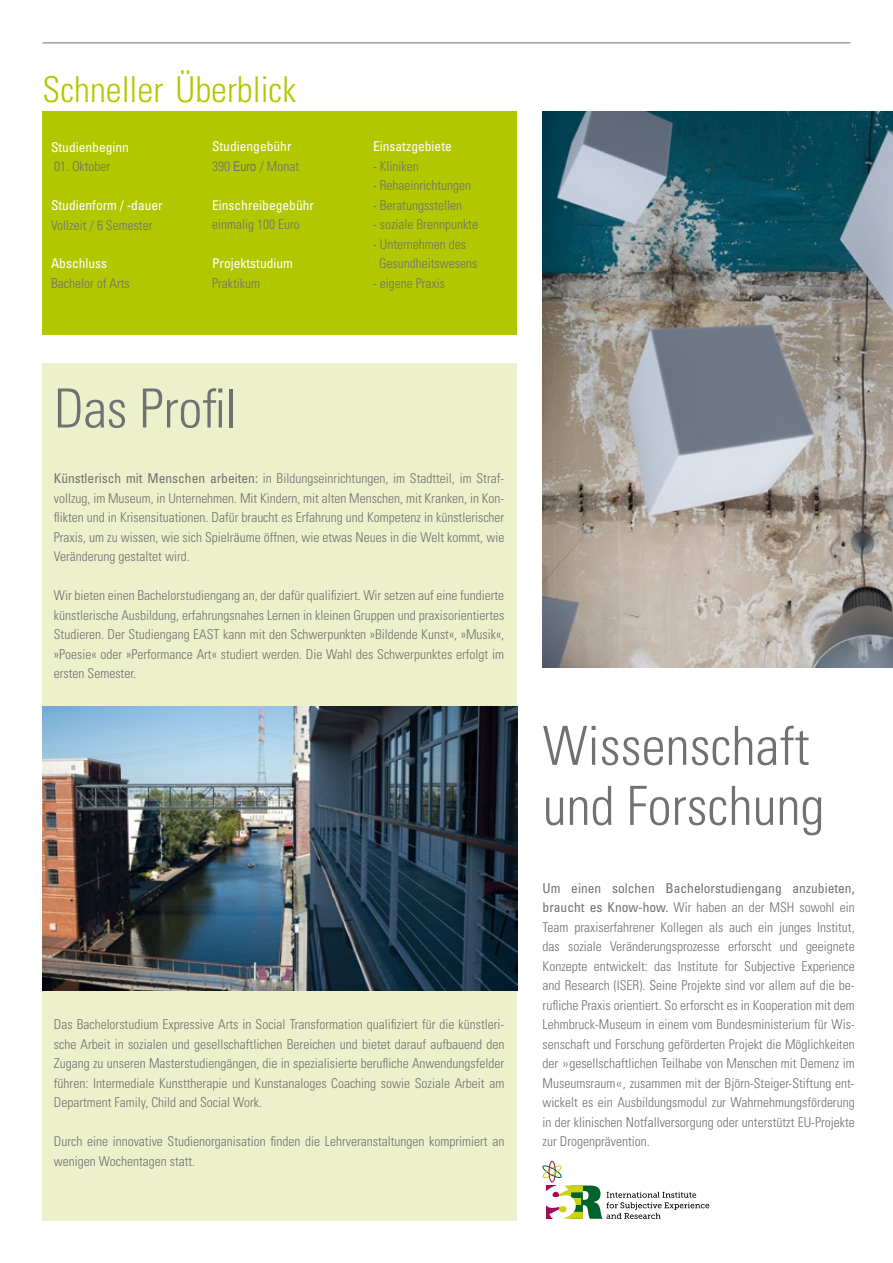
<style>
.page{position:relative;width:893px;height:1263px;background:#fff}
.page>*{position:absolute;margin:0;border:0;box-sizing:border-box;transform-origin:0 0}
.t1{font:300 condensed 54px/60px "Univers LT Std";color:#707172}
.t2{font:300 condensed 35.7px "Univers LT Std";color:#b1c800}
.t3{font:300 condensed 13.5px/19.5px "Univers LT Std";color:#707172;text-align:justify}
.t4{font:condensed 13.5px/19.5px "Univers LT Std";color:#fff}
.s1{font-weight:300;color:#707172}
.s2{font-family:"Arial Narrow";font-stretch:normal;color:#707172}
.s3{font-weight:400}
.s4{font-stretch:normal}
</style>
<div class="page">
<div style="left:43px;top:363px;width:474px;height:857px;background:#ecf1cb"></div>
<hr style="left:43px;top:43px;width:807px;height:1px;background:#707172">
<img style="left:543px;top:112px;width:350px;height:556px">
<img style="left:43px;top:707px;width:474px;height:283px">
<svg style="left:543px;top:1161px;width:166px;height:58px"></svg>
<div style="left:43px;top:111px;width:474px;height:223px;background:#b1c800"></div>
<h2 class="t2" style="left:43px;top:68px;width:255px">Schneller Überblick</h2>
<p class="t4" style="left:51px;top:137px;width:80px">Studienbeginn</p>
<p class="t3" style="left:54px;top:156px;width:58px">01. Oktober</p>
<p class="t4" style="left:51px;top:195px;width:113px">Studienform / -dauer</p>
<p class="t3" style="left:51px;top:215px;width:103px">Vollzeit / 6 Semester</p>
<p class="t4" style="left:51px;top:254px;width:58px">Abschluss</p>
<p class="t3" style="left:51px;top:273px;width:80px">Bachelor of Arts</p>
<p class="t4" style="left:212px;top:137px;width:89px">Studiengebühr<br><span class="s1">390</span> <span class="s2">Euro</span> <span class="s1">/ Monat</span></p>
<p class="t4" style="left:212px;top:195px;width:103px">Einschreibegebühr</p>
<p class="t3" style="left:212px;top:215px;width:89px">einmalig 100 Euro</p>
<p class="t4" style="left:212px;top:254px;width:82px">Projektstudium</p>
<p class="t3" style="left:212px;top:273px;width:49px">Praktikum</p>
<p class="t4" style="left:373px;top:137px;width:80px">Einsatzgebiete</p>
<p class="t3" style="left:373px;top:156px;width:47px">- Kliniken</p>
<p class="t3" style="left:373px;top:176px;width:100px">- Rehaeinrichtungen</p>
<p class="t3" style="left:373px;top:195px;width:91px">- Beratungsstellen</p>
<p class="t3" style="left:373px;top:215px;width:106px">- soziale Brennpunkte</p>
<p class="t3" style="left:379px;top:234px;width:100px;text-indent:-6px">- Unternehmen des<br>Gesundheitswesens</p>
<p class="t3" style="left:373px;top:273px;width:73px">- eigene Praxis</p>
<h1 class="t1" style="left:54px;top:378px;width:184px">Das Profil</h1>
<p class="t3" style="left:54px;top:469px;width:452px"><span class="s3">Künstlerisch mit Menschen arbeiten:</span> in Bildungseinrichtungen, im Stadtteil, im Straf&shy;vollzug, im Museum, in Unternehmen. Mit Kindern, mit alten Menschen, mit Kranken, in Kon&shy;flikten und in Krisensituationen. Dafür braucht es Erfahrung und Kompetenz in künstlerischer Praxis, um zu wissen, wie sich Spielräume öffnen, wie etwas Neues in die Welt kommt, wie Veränderung gestaltet wird.</p>
<p class="t3" style="left:54px;top:585px;width:452px">Wir bieten einen Bachelorstudiengang an, der dafür qualifiziert. Wir setzen auf eine fundierte künstlerische Ausbildung, erfahrungsnahes Lernen in kleinen Gruppen und praxisorientiertes Studieren. Der Studiengang EAST kann mit den Schwerpunkten »Bildende Kunst«, »Musik«, »Poesie« oder »Performance Art« studiert werden. Die Wahl des Schwerpunktes erfolgt im ersten Semester.</p>
<p class="t3" style="left:54px;top:1014px;width:452px">Das Bachelorstudium Expressive Arts in Social Transformation qualifiziert für die künstleri&shy;sche Arbeit in sozialen und gesellschaftlichen Bereichen und bietet darauf aufbauend den Zugang zu unseren Masterstudiengängen, die in spezialisierte berufliche Anwendungsfelder führen: Intermediale Kunsttherapie und Kunstanaloges Coaching sowie Soziale Arbeit am Department Family, Child and Social Work.</p>
<p class="t3" style="left:54px;top:1131px;width:452px">Durch eine innovative Studienorganisation finden die Lehrveranstaltungen komprimiert an wenigen Wochentagen statt.</p>
<h1 class="t1" style="left:543px;top:716px;width:283px">Wissenschaft und Forschung</h1>
<p class="t3" style="left:543px;top:878px;width:314px"><span class="s3">Um einen solchen Bachelorstudiengang anzubieten, braucht es Know-how.</span> Wir haben an der MSH sowohl ein Team praxiserfahrener Kollegen als auch ein junges Institut, das soziale Veränderungsprozesse erforscht und geeignete Konzepte entwickelt: das Institute for Subjective Experience and Research (ISER). Seine Projekte sind vor allem auf die be&shy;rufliche Praxis orientiert. So erforscht es in Kooperation mit dem Lehmbruck-Museum in einem vom Bundesministerium für Wis&shy;senschaft und Forschung geförderten Projekt die Möglichkeiten der <span class="s4">»</span>gesellschaftlichen Teilhabe von Menschen mit Demenz im Museumsraum<span class="s4">«</span>, zusammen mit der Björn-Steiger-Stiftung ent&shy;wickelt es ein Ausbildungsmodul zur Wahrnehmungsförderung in der klinischen Notfallversorgung oder unterstützt EU-Projekte zur Drogenprävention.</p>
</div>
